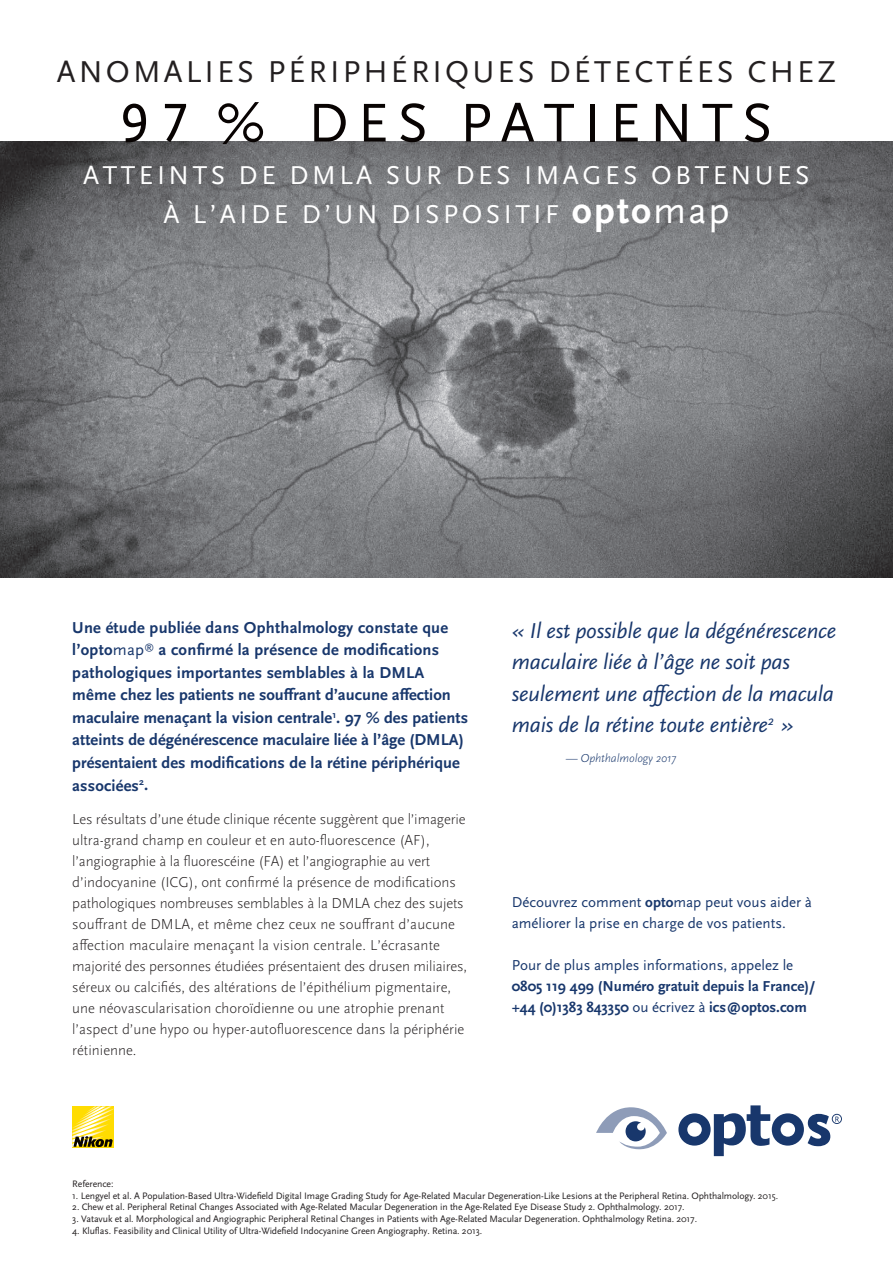
<style>
.page{position:relative;width:893px;height:1263px;background:#fff}
.page>*{position:absolute;margin:0;border:0;box-sizing:border-box;transform-origin:0 0}
.t1{font:57px "Scala Sans OT";letter-spacing:.16em;color:#080302}
.t2{font:31.5px "Scala Sans OT";letter-spacing:.1em;color:#231f20}
.t3{font:27px/39px "Scala Sans OT";letter-spacing:.13em;color:#fff;text-align:center}
.t4{font:italic 22.5px/31.5px "Scala Sans OT";letter-spacing:-.01em;color:#18376c}
.t5{font:700 16.5px/22.5px "Scala Sans OT";letter-spacing:.01em;color:#18376c}
.t6{font:300 15px/21px "Scala Sans OT";color:#231f20}
.t7{font:15px/21px "Scala Sans OT";color:#18376c}
.t8{font:700 15px/21px "Scala Sans OT";color:#18376c}
.t9{font:italic 300 12px "Scala Sans OT";letter-spacing:-.01em;color:#18376c}
.t10{font:9.75px "Scala Sans OT";letter-spacing:-.01em;color:#231f20}
.s1{font-weight:700;font-size:39px}
.s2{font-size:39px}
.s3{font-weight:400}
.s4{font-weight:700}
</style>
<div class="page">
<img style="left:0;top:141px;width:893px;height:436px">
<div style="left:72px;top:1106px;width:42px;height:42px;background:#ffdc01"></div>
<svg style="left:72px;top:1106px;width:42px;height:41px"></svg>
<svg style="left:596px;top:1107px;width:71px;height:43px"></svg>
<svg style="left:678px;top:1105px;width:164px;height:51px"></svg>
<h2 class="t2" style="left:57px;top:54px;width:781px">ANOMALIES PÉRIPHÉRIQUES DÉTECTÉES CHEZ</h2>
<h1 class="t1" style="left:120px;top:92px;width:653px">97 % DES PATIENTS</h1>
<h3 class="t3" style="left:83px;top:156px;width:728px">ATTEINTS DE DMLA SUR DES IMAGES OBTENUES<br>À L’AIDE D’UN DISPOSITIF <span class="s1">opto</span><span class="s2">map</span></h3>
<p class="t5" style="left:72px;top:617px;width:397px">Une étude publiée dans Ophthalmology constate que l’opto<span class="s3">map</span><sup>®</sup> a confirmé la présence de modifications pathologiques importantes semblables à la DMLA même chez les patients ne souffrant d’aucune affection maculaire menaçant la vision centrale<sup>1</sup>. 97 % des patients atteints de dégénérescence maculaire liée à l’âge (DMLA) présentaient des modifications de la rétine périphérique associées<sup>2</sup>.</p>
<p class="t6" style="left:72px;top:809px;width:396px">Les résultats d’une étude clinique récente suggèrent que l’imagerie ultra-grand champ en couleur et en auto-fluorescence (AF), l’angiographie à la fluorescéine (FA) et l’angiographie au vert d’indocyanine (ICG), ont confirmé la présence de modifications pathologiques nombreuses semblables à la DMLA chez des sujets souffrant de DMLA, et même chez ceux ne souffrant d’aucune affection maculaire menaçant la vision centrale. L’écrasante majorité des personnes étudiées présentaient des drusen miliaires, séreux ou calcifiés, des altérations de l’épithélium pigmentaire, une néovascularisation choroïdienne ou une atrophie prenant l’aspect d’une hypo ou hyper-autofluorescence dans la périphérie rétinienne.</p>
<h3 class="t4" style="left:512px;top:615px;width:326px">« Il est possible que la dégénérescence maculaire liée à l’âge ne soit pas seulement une affection de la macula mais de la rétine toute entière<sup>2</sup> »</h3>
<p class="t9" style="left:512px;top:752px;width:166px">-— Ophthalmology 2017</p>
<p class="t7" style="left:512px;top:892px;width:302px">Découvrez comment <span class="s4">opto</span>map peut vous aider à améliorer la prise en charge de vos patients.</p>
<p class="t7" style="left:512px;top:955px;width:283px">Pour de plus amples informations, appelez le</p>
<p class="t8" style="left:512px;top:976px;width:305px">0805 119 499 (Numéro gratuit depuis la France)/ +44 (0)1383 843350 <span class="s3">ou écrivez à</span> ics@optos.com</p>
<p class="t10" style="left:72px;top:1178px;width:43px">Reference:</p>
<p class="t10" style="left:72px;top:1190px;width:707px">1. Lengyel et al. A Population-Based Ultra-Widefield Digital Image Grading Study for Age-Related Macular Degeneration-Like Lesions at the Peripheral Retina. Ophthalmology. 2015.</p>
<p class="t10" style="left:72px;top:1202px;width:614px">2. Chew et al. Peripheral Retinal Changes Associated with Age-Related Macular Degeneration in the Age-Related Eye Disease Study 2. Ophthalmology. 2017.</p>
<p class="t10" style="left:72px;top:1213px;width:626px">3. Vatavuk et al. Morphological and Angiographic Peripheral Retinal Changes in Patients with Age-Related Macular Degeneration. Ophthalmology Retina. 2017.</p>
<p class="t10" style="left:72px;top:1225px;width:412px">4. Kluflas. Feasibility and Clinical Utility of Ultra-Widefield Indocyanine Green Angiography. Retina. 2013.</p>
</div>
